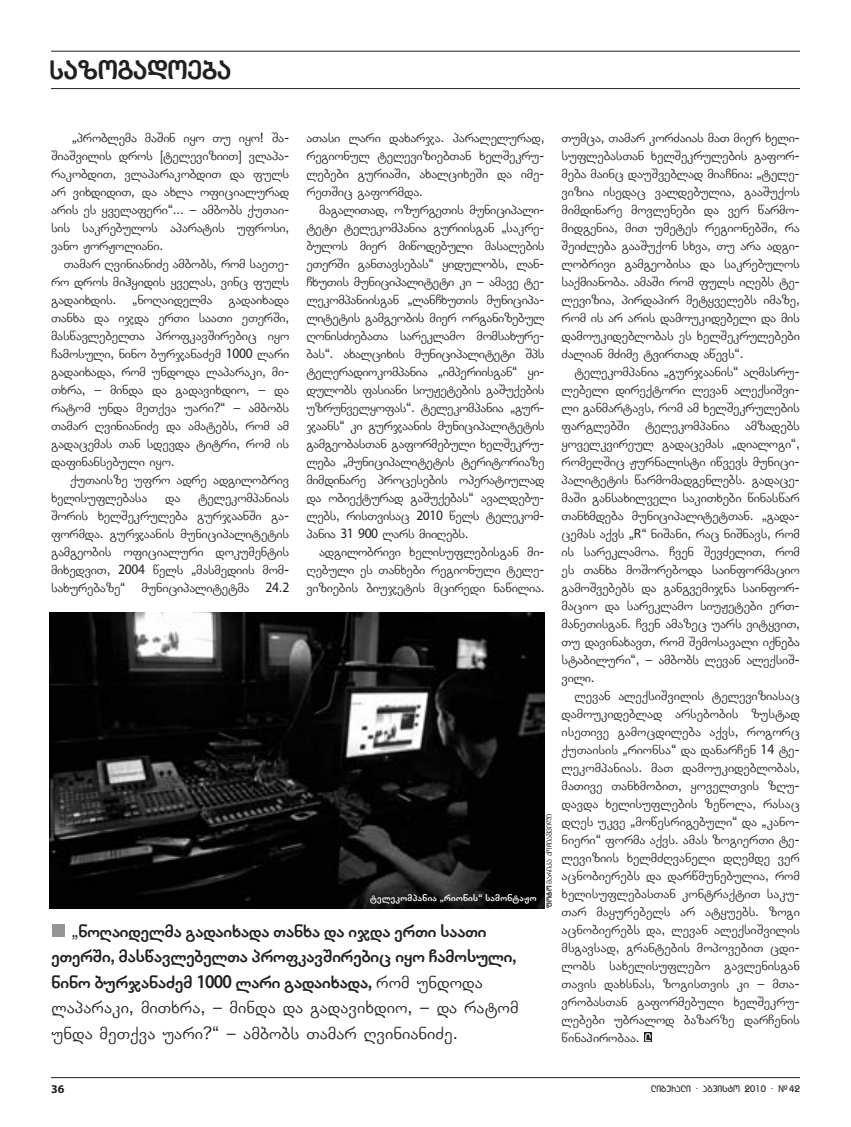
<style>
.page{position:relative;width:851px;height:1127px;background:#fff}
.page>*{position:absolute;margin:0;border:0;box-sizing:border-box;transform-origin:0 0}
.t1{font:700 27px "A Kolkhety M";letter-spacing:-.01em;color:#231f20}
.t2{font:700 18px/25.5px "A Kolkhety N";color:#231f20}
.t3{font:13.5px/18px "A Kolkhety N";letter-spacing:-.02em;color:#231f20;text-align:justify}
.t4{font:700 12px "Myriad Pro";color:#231f20}
.t5{font:10.5px "Bauhaus Mtavruli Thin A";color:#231f20}
.t6{font:700 9.75px "A Kolkhety N";letter-spacing:.03em;color:#fff}
.t7{font:7.5px "A Kolkhety M";color:#231f20}
.s1{font-weight:700}
.s2{font-weight:400}
.s3{font-family:"Myriad Pro"}
</style>
<div class="page">
<hr style="left:51px;top:51px;width:748px;height:1px;background:#231f20">
<hr style="left:51px;top:88px;width:748px;height:1px;background:#231f20">
<img style="left:50px;top:612px;width:494px;height:297px">
<svg style="left:644px;top:1032px;width:7px;height:10px"></svg>
<svg style="left:645px;top:1033px;width:5px;height:8px"></svg>
<div style="left:52px;top:924px;width:12px;height:13px;background:#939598"></div>
<hr style="left:51px;top:1077px;width:749px;height:1px;background:#231f20">
<h1 class="t1" style="left:50px;top:57px;width:183px">SAZOGADOEBA</h1>
<p class="t3" style="left:51px;top:130px;width:240px;text-indent:21px">`PROBLEMA MASIN IYO TU IYO! SA-SIASVILIS DROS [TELEVIZIIT] VLAPA-RAKOBDIT, VLAPARAKOBDIT DA FULS AR VIXDIDIT, DA AXLA OFICIALURAD ARIS ES YVELAFERI~... _ AMBOBS QUTAI-SIS SAKREBULOS APARATIS UFROSI, VANO JORJOLIANI.</p>
<p class="t3" style="left:51px;top:256px;width:240px;text-indent:13px">TAMAR RVINIANIZE AMBOBS, ROM SAETE-RO DROS MIHYIDIS YVELAS, VINC FULS GADAIXDIS. `NORAIDELMA GADAIXADA TANXA DA IJDA ERTI SAATI ETERSI, MASWAVLEBELTA PROFKAVSIREBIC IYO CAMOSULI, NINO BURJANAZEM 1000 LARI GADAIXADA, ROM UNDODA LAPARAKI, MI-TXRA, _ MINDA DA GADAVIXDIO, _ DA RATOM UNDA METQVA UARI?~ _ AMBOBS TAMAR RVINIANIZE DA AMATEBS, ROM AM GADACEMAS TAN SDEVDA TITRI, ROM IS DAFINANSEBULI IYO.</p>
<p class="t3" style="left:51px;top:471px;width:240px;text-indent:19px">QUTAISZE UFRO ADRE ADGILOBRIV<br>XELISUFLEBASA</p>
<p class="t3" style="left:51px;top:489px;width:240px;text-indent:147px">TELEKOMPANIAS SORIS XELSEKRULEBA GURJAANSI GA-FORMDA. GURJAANIS MUNICIPALITETIS GAMGEOBIS OFICIALURI DOKUMENTIS MIXEDVIT, 2004 WELS `MASMEDIIS MOM-SAXUREBAZE~ MUNICIPALITETMA 24.2</p>
<p class="t3" style="left:165px;top:489px;width:17px">DA</p>
<p class="t3" style="left:306px;top:129px;width:240px">ATASI LARI DAXARJA. PARALELURAD, REGIONUL TELEVIZIEBTAN XELSEKRU-LEBEBI GURIASI, AXALCIXESI DA IME-RETSIC GAFORMDA.</p>
<p class="t3" style="left:306px;top:201px;width:240px;text-indent:13px">MAGALITAD, OZURGETIS MUNICIPALI-TETI TELEKOMPANIA GURIISGAN `SAKRE-BULOS MIER MIWODEBULI MASALEBIS ETERSI GANTAVSEBAS~ YIDULOBS, LAN-CXUTIS MUNICIPALITETI KI _ AMAVE TE-LEKOMPANIISGAN `LANCXUTIS MUNICIPA-LITETIS GAMGEOBIS MIER ORGANIZEBUL RONISZIEBATA SAREKLAMO MOMSAXURE-BAS~. AXALCIXIS MUNICIPALITETI SPS TELERADIOKOMPANIA `IMPERIISGAN~ YI-DULOBS FASIANI SIUJETEBIS GASUQEBIS UZRUNVELYOFAS~. TELEKOMPANIA `GUR-JAANS~ KI GURJAANIS MUNICIPALITETIS GAMGEOBASTAN GAFORMEBULI XELSEKRU-LEBA `MUNICIPALITETIS TERITORIAZE MIMDINARE PROCESEBIS OPERATIULAD DA OBIEQTURAD GASUQEBAS~ AVALDEBU-LEBS, RISTVISAC 2010 WELS TELEKOM-PANIA 31 900 LARS MIIREBS.</p>
<p class="t3" style="left:306px;top:543px;width:240px;text-indent:13px">ADGILOBRIVI XELISUFLEBISGAN MI-REBULI ES TANXEBI REGIONULI TELE-VIZIEBIS BIUJETIS MCIREDI NAWILIA.</p>
<p class="t6" style="left:370px;top:893px;width:167px">TELEKOMPANIA `RIONIS~ SAMONTAJO</p>
<p class="t7" style="left:545px;top:908px;width:96px;rotate:-90deg"><span class="s1">FOTO</span> marika qoCiaSvili</p>
<p class="t2" style="left:52px;top:919px;width:468px;text-indent:20px"><span class="s2">`</span>NORAIDELMA GADAIXADA TANXA DA IJDA ERTI SAATI ETERSI, MASWAVLEBELTA PROFKAVSIREBIC IYO CAMOSULI, NINO BURJANAZEM 1000 LARI GADAIXADA, <span class="s2">ROM UNDODA LAPARAKI, MITXRA, _ MINDA DA GADAVIXDIO, _ DA RATOM UNDA METQVA UARI?~ _ AMBOBS TAMAR RVINIANIZE.</span></p>
<p class="t3" style="left:561px;top:130px;width:240px">TUMCA, TAMAR KORZAIAS MAT MIER XELI-SUFLEBASTAN XELSEKRULEBIS GAFOR-MEBA MAINC DAUSVEBLAD MIACNIA: `TELE-VIZIA ISEDAC VALDEBULIA, GAASUQOS MIMDINARE MOVLENEBI DA VER WARMO-MIDGENIA, MIT UMETES REGIONEBSI, RA SEIZLEBA GAASUQON SXVA, TU ARA ADGI-LOBRIVI GAMGEOBISA DA SAKREBULOS SAQMIANOBA. AMASI ROM FULS IREBS TE-LEVIZIA, PIRDAPIR METYVELEBS IMAZE, ROM IS AR ARIS DAMOUKIDEBELI DA MIS DAMOUKIDEBLOBAS ES XELSEKRULEBEBI ZALIAN MZIME TVIRTAD AWEVS~.</p>
<p class="t3" style="left:561px;top:364px;width:240px;text-indent:13px">TELEKOMPANIA `GURJAANIS~ ARMASRU-LEBELI DIREQTORI LEVAN ALEQSISVI-LI GANMARTAVS, ROM AM XELSEKRULEBIS FARGLEBSI TELEKOMPANIA AMZADEBS YOVELKVIREUL GADACEMAS `DIALOGI~, ROMELSIC JURNALISTI IWVEVS MUNICI-PALITETIS WARMOMADGENLEBS. GADACE-MASI GANSAXILVELI SAKITXEBI WINASWAR TANXMDEBA MUNICIPALITETTAN. `GADA-CEMAS AQVS `<span class="s3">R</span>~ NISANI, RAC NISNAVS, ROM IS SAREKLAMOA. CVEN SEVZELIT, ROM ES TANXA MOSOREBODA SAINFORMACIO GAMOSVEBEBS DA GANGVEMIJNA SAINFOR-MACIO DA SAREKLAMO SIUJETEBI ERT-MANETISGAN. CVEN AMAZEC UARS VITYVIT, TU DAVINAXAVT, ROM SEMOSAVALI IQNEBA STABILURI~, _ AMBOBS LEVAN ALEQSIS-VILI.</p>
<p class="t3" style="left:561px;top:687px;width:240px;text-indent:13px">LEVAN ALEQSISVILIS TELEVIZIASAC DAMOUKIDEBLAD ARSEBOBIS ZUSTAD ISETIVE GAMOCDILEBA AQVS, ROGORC QUTAISIS `RIONSA~ DA DANARCEN 14 TE-LEKOMPANIAS. MAT DAMOUKIDEBLOBAS, MATIVE TANXMOBIT, YOVELTVIS ZRU-DAVDA XELISUFLEBIS ZEWOLA, RASAC DRES UKVE `MOWESRIGEBULI~ DA `KANO-NIERI~ FORMA AQVS. AMAS ZOGIERTI TE-LEVIZIIS XELMZRVANELI DREMDE VER ACNOBIEREBS DA DARWMUNEBULIA, ROM XELISUFLEBASTAN KONTRAQTIT SAKU-TAR MAYUREBELS AR ATYUEBS. ZOGI ACNOBIEREBS DA, LEVAN ALEQSISVILIS MSGAVSAD, GRANTEBIS MOPOVEBIT CDI-LOBS SAXELISUFLEBO GAVLENISGAN TAVIS DAXSNAS, ZOGISTVIS KI _ MTA-VROBASTAN GAFORMEBULI XELSEKRU-LEBEBI UBRALOD BAZARZE DARCENIS WINAPIROBAA.</p>
<p class="t4" style="left:51px;top:1081px;width:15px">36</p>
<p class="t5" style="left:651px;top:1084px;width:150px">LIBERALI . AGVISTO 2010 . <span class="s3">№</span> 42</p>
</div>
